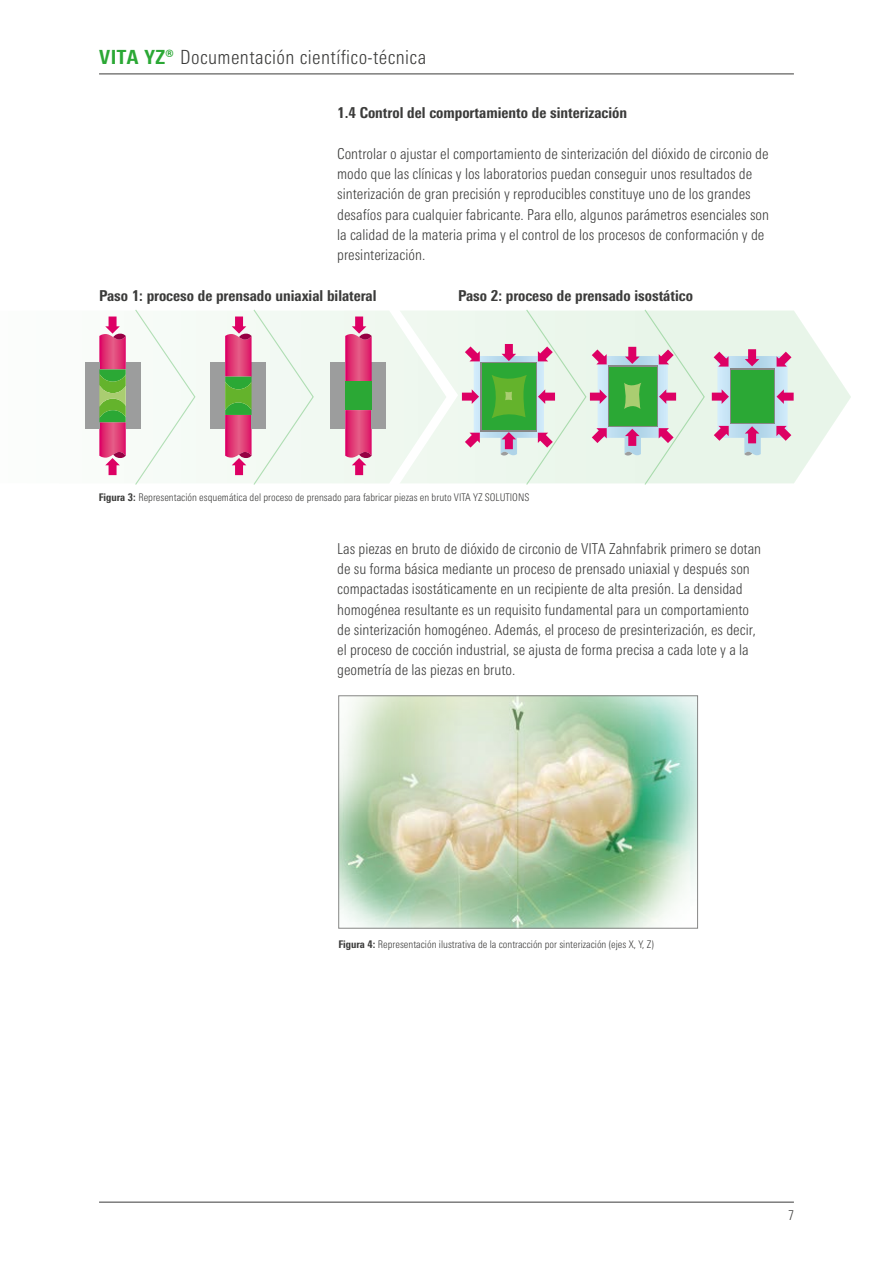
<style>
.page{position:relative;width:893px;height:1263px;background:#fff}
.page>*{position:absolute;margin:0;border:0;box-sizing:border-box;transform-origin:0 0}
.t1{font:300 condensed 19.5px "Univers Next Pro";letter-spacing:.02em;color:#3b3b3a}
.t2{font:300 condensed 15px/20.2px "Univers Next Pro";color:#3b3b3a}
.t3{font:800 condensed 15px "Univers Next Pro";color:#3b3b3a}
.t4{font:300 condensed 13.5px "Univers Next Pro";color:#3b3b3a}
.t5{font:300 condensed 10.5px "Univers Next Pro";color:#3b3b3a}
.s1{font-weight:800;color:#2ba835}
.s2{font-weight:800}
</style>
<div class="page">
<hr style="left:99px;top:74px;width:695px;height:1px;background:#3b3b3a">
<hr style="left:99px;top:1202px;width:695px;height:1px;background:#3b3b3a">
<svg style="left:446px;top:311px;width:405px;height:172px;fill:#eff8ef"></svg>
<svg style="left:85px;top:311px;width:361px;height:172px;fill:#f0f9f1"></svg>
<div style="left:85px;top:363px;width:14px;height:66px;background:#9c9d9d"></div>
<div style="left:126px;top:363px;width:14px;height:66px;background:#9c9d9d"></div>
<div style="left:109px;top:316px;width:8px;height:11px;background:#dd0064"></div>
<div style="left:109px;top:464px;width:8px;height:11px;background:#dd0064"></div>
<svg style="left:99px;top:326px;width:27px;height:139px;background:#b0776d"></svg>
<div style="left:210px;top:363px;width:15px;height:66px;background:#9c9d9d"></div>
<div style="left:331px;top:363px;width:14px;height:66px;background:#9c9d9d"></div>
<div style="left:372px;top:363px;width:14px;height:66px;background:#9c9d9d"></div>
<div style="left:345px;top:382px;width:27px;height:28px;background:#2ba835"></div>
<div style="left:355px;top:316px;width:8px;height:11px;background:#dd0064"></div>
<svg style="left:345px;top:326px;width:27px;height:56px;background:#dc4d82"></svg>
<div style="left:355px;top:464px;width:8px;height:11px;background:#dd0064"></div>
<svg style="left:345px;top:410px;width:27px;height:55px"></svg>
<svg style="left:456px;top:309px;width:344px;height:176px;background:#c9dac9"></svg>
<svg style="left:134px;top:310px;width:62px;height:175px"></svg>
<svg style="left:225px;top:309px;width:89px;height:176px"></svg>
<img style="left:340px;top:697px;width:356px;height:229px">
<div style="left:338px;top:695px;width:360px;height:233px;border:1px solid #878786"></div>
<h1 class="t1" style="left:99px;top:46px;width:328px"><span class="s1">VITA YZ®</span> Documentación científico-técnica</h1>
<p class="t3" style="left:337px;top:104px;width:291px">1.4 Control del comportamiento de sinterización</p>
<p class="t2" style="left:337px;top:143px;width:433px">Controlar o ajustar el comportamiento de sinterización del dióxido de circonio de modo que las clínicas y los laboratorios puedan conseguir unos resultados de sinterización de gran precisión y reproducibles constituye uno de los grandes desafíos para cualquier fabricante. Para ello, algunos parámetros esenciales son la calidad de la materia prima y el control de los procesos de conformación y de presinterización.</p>
<p class="t3" style="left:99px;top:286px;width:279px">Paso 1: proceso de prensado uniaxial bilateral</p>
<p class="t3" style="left:458px;top:286px;width:236px">Paso 2: proceso de prensado isostático</p>
<p class="t5" style="left:99px;top:491px;width:432px"><span class="s2">Figura 3:</span> Representación esquemática del proceso de prensado para fabricar piezas en bruto VITA YZ SOLUTIONS</p>
<p class="t2" style="left:337px;top:538px;width:426px">Las piezas en bruto de dióxido de circonio de VITA Zahnfabrik primero se dotan de su forma básica mediante un proceso de prensado uniaxial y después son compactadas isostáticamente en un recipiente de alta presión. La densidad homogénea resultante es un requisito fundamental para un comportamiento de sinterización homogéneo. Además, el proceso de presinterización, es decir, el proceso de cocción industrial, se ajusta de forma precisa a cada lote y a la geometría de las piezas en bruto.</p>
<p class="t5" style="left:338px;top:938px;width:317px"><span class="s2">Figura 4:</span> Representación ilustrativa de la contracción por sinterización (ejes X, Y, Z)</p>
<p class="t4" style="left:788px;top:1207px;width:7px">7</p>
</div>
